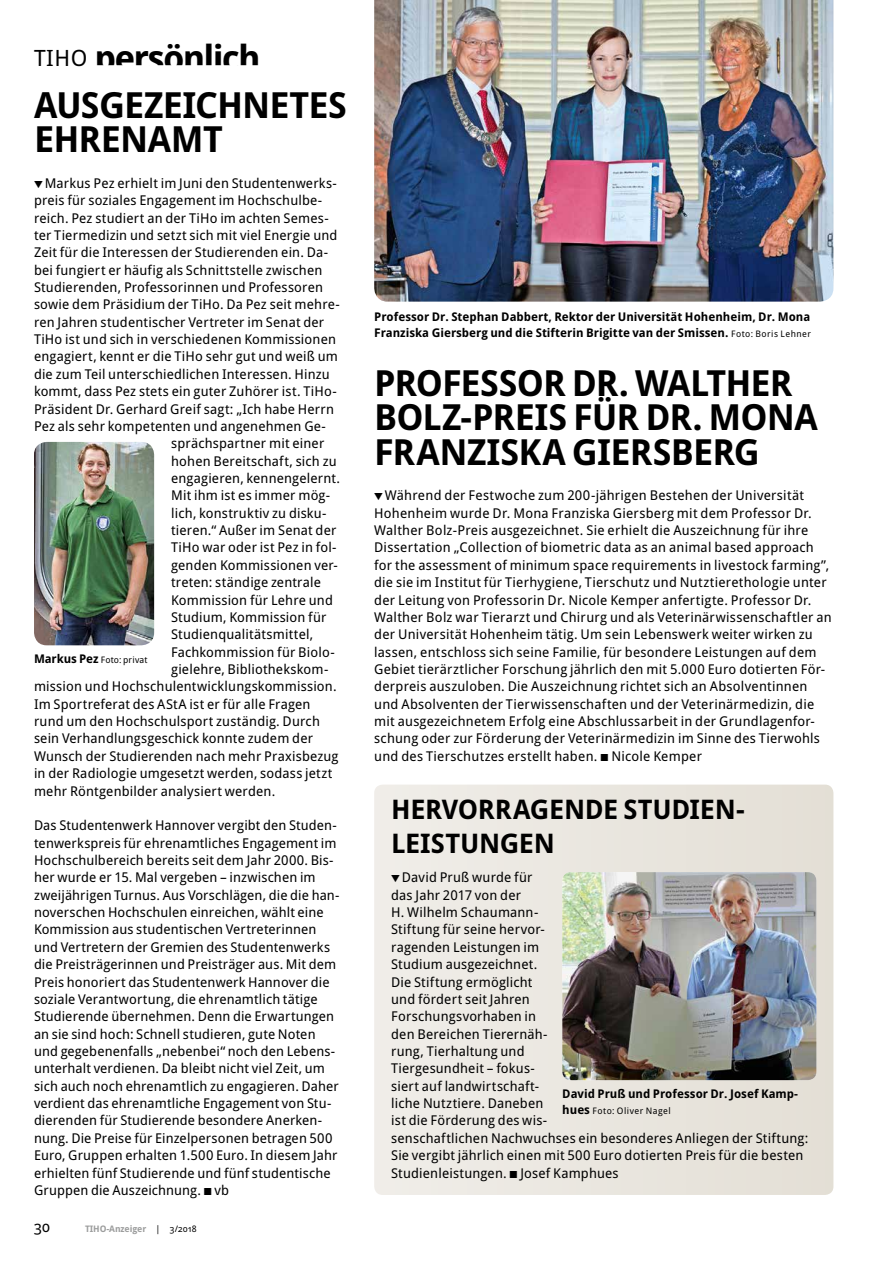
<style>
.page{position:relative;width:893px;height:1263px;background:#fff}
.page>*{position:absolute;margin:0;border:0;box-sizing:border-box;transform-origin:0 0}
.t1{font:700 36px/34.5px "Droid Sans Pro";letter-spacing:-.025em;color:#000}
.t2{font:700 36px "Droid Sans Pro";letter-spacing:-.05em;color:#000}
.t3{font:700 27px/34.5px "Droid Sans Pro";letter-spacing:-.015em;color:#000}
.t4{font:15px "Droid Sans Pro";color:#000}
.t5{font:13.5px/17.4px "Droid Sans Pro";letter-spacing:.01em;color:#000}
.t6{font:700 12px/16.5px "Droid Sans Pro";color:#000}
.t7{font:9px "Droid Sans Pro";letter-spacing:.05em;color:#000}
.t8{font:9px "Droid Sans Pro";letter-spacing:.02em;color:#000}
.t9{font:700 9px "Droid Sans Pro";letter-spacing:-.01em;color:#9c9d9d}
.s1{font-weight:400;font-size:22.5px}
.s2{font-weight:400;color:#000}
.s3{font-weight:700;font-size:12px}
.s4{font-weight:400;font-size:9px}
</style>
<div class="page">
<svg style="left:374px;top:784px;width:459px;height:411px;background:#eae7e0"></svg>
<img style="left:562px;top:872px;width:254px;height:208px">
<img style="left:374px;top:0;width:459px;height:302px">
<img style="left:34px;top:442px;width:120px;height:203px">
<svg style="left:391px;top:875px;width:9px;height:7px"></svg>
<svg style="left:510px;top:1170px;width:7px;height:7px"></svg>
<p class="t2" style="left:34px;top:33px;width:228px"><span class="s1">TIHO</span> persönlich</p>
<p class="t1" style="left:34px;top:87px;width:314px">AUSGEZEICHNETES<br>EHRENAMT</p>
<p class="t5" style="left:45px;top:174px;width:294px">Markus Pez erhielt im Juni den Studentenwerks-</p>
<p class="t5" style="left:34px;top:191px;width:290px">preis für soziales Engagement im Hochschulbe-</p>
<p class="t5" style="left:34px;top:209px;width:296px">reich. Pez studiert an der TiHo im achten Semes-</p>
<p class="t5" style="left:34px;top:226px;width:305px">ter Tiermedizin und setzt sich mit viel Energie und</p>
<p class="t5" style="left:34px;top:243px;width:296px">Zeit für die Interessen der Studierenden ein. Da-</p>
<p class="t5" style="left:34px;top:261px;width:290px">bei fungiert er häufig als Schnittstelle zwischen</p>
<p class="t5" style="left:34px;top:278px;width:291px">Studierenden, Professorinnen und Professoren</p>
<p class="t5" style="left:34px;top:295px;width:307px">sowie dem Präsidium der TiHo. Da Pez seit mehre-</p>
<p class="t5" style="left:34px;top:313px;width:292px">ren Jahren studentischer Vertreter im Senat der</p>
<p class="t5" style="left:34px;top:330px;width:304px">TiHo ist und sich in verschiedenen Kommissionen</p>
<p class="t5" style="left:34px;top:347px;width:305px">engagiert, kennt er die TiHo sehr gut und weiß um</p>
<p class="t5" style="left:34px;top:365px;width:297px">die zum Teil unterschiedlichen Interessen. Hinzu</p>
<p class="t5" style="left:34px;top:382px;width:304px">kommt, dass Pez stets ein guter Zuhörer ist. TiHo-</p>
<p class="t5" style="left:34px;top:400px;width:302px">Präsident Dr. Gerhard Greif sagt: „Ich habe Herrn</p>
<p class="t5" style="left:34px;top:417px;width:293px">Pez als sehr kompetenten und angenehmen Ge-</p>
<p class="t5" style="left:171px;top:434px;width:155px">sprächspartner mit einer</p>
<p class="t5" style="left:171px;top:452px;width:167px">hohen Bereitschaft, sich zu</p>
<p class="t5" style="left:171px;top:469px;width:171px">engagieren, kennengelernt.</p>
<p class="t5" style="left:171px;top:486px;width:160px">Mit ihm ist es immer mög-</p>
<p class="t5" style="left:171px;top:504px;width:157px">lich, konstruktiv zu disku-</p>
<p class="t5" style="left:171px;top:521px;width:167px">tieren.“ Außer im Senat der</p>
<p class="t5" style="left:171px;top:538px;width:167px">TiHo war oder ist Pez in fol-</p>
<p class="t5" style="left:171px;top:556px;width:168px">genden Kommissionen ver-</p>
<p class="t5" style="left:171px;top:573px;width:151px">treten: ständige zentrale</p>
<p class="t5" style="left:171px;top:590px;width:163px">Kommission für Lehre und</p>
<p class="t5" style="left:171px;top:608px;width:157px">Studium, Kommission für</p>
<p class="t5" style="left:171px;top:625px;width:144px">Studienqualitätsmittel,</p>
<p class="t5" style="left:171px;top:643px;width:165px">Fachkommission für Biolo-</p>
<p class="t5" style="left:171px;top:660px;width:159px">gielehre, Bibliothekskom-</p>
<p class="t5" style="left:34px;top:677px;width:304px">mission und Hochschulentwicklungskommission.</p>
<p class="t5" style="left:34px;top:695px;width:278px">Im Sportreferat des AStA ist er für alle Fragen</p>
<p class="t5" style="left:34px;top:712px;width:287px">rund um den Hochschulsport zuständig. Durch</p>
<p class="t5" style="left:34px;top:729px;width:281px">sein Verhandlungsgeschick konnte zudem der</p>
<p class="t5" style="left:34px;top:747px;width:306px">Wunsch der Studierenden nach mehr Praxisbezug</p>
<p class="t5" style="left:34px;top:764px;width:300px">in der Radiologie umgesetzt werden, sodass jetzt</p>
<p class="t5" style="left:34px;top:781px;width:243px">mehr Röntgenbilder analysiert werden.</p>
<p class="t5" style="left:34px;top:816px;width:307px">Das Studentenwerk Hannover vergibt den Studen&shy;tenwerkspreis für ehrenamtliches Engagement im Hochschulbereich bereits seit dem Jahr 2000. Bis&shy;her wurde er 15. Mal vergeben – inzwischen im zweijährigen Turnus. Aus Vorschlägen, die die han&shy;noverschen Hochschulen einreichen, wählt eine Kommission aus studentischen Vertreterinnen und Vertretern der Gremien des Studentenwerks die Preisträgerinnen und Preisträger aus. Mit dem Preis honoriert das Studentenwerk Hannover die soziale Verantwortung, die ehrenamtlich tätige Studierende übernehmen. Denn die Erwartungen an sie sind hoch: Schnell studieren, gute Noten und gegebenenfalls „nebenbei“ noch den Lebens&shy;unterhalt verdienen. Da bleibt nicht viel Zeit, um sich auch noch ehrenamtlich zu engagieren. Daher verdient das ehrenamtliche Engagement von Stu&shy;dierenden für Studierende besondere Anerken&shy;nung. Die Preise für Einzelpersonen betragen 500<br>Euro, Gruppen erhalten 1.500 Euro. In diesem Jahr erhielten fünf Studierende und fünf studentische Gruppen die Auszeichnung. vb</p>
<p class="t4" style="left:34px;top:1216px;width:18px">30</p>
<p class="t9" style="left:85px;top:1222px;width:113px">TIHO-Anzeiger <span class="s2">| 3/2018</span></p>
<p class="t8" style="left:34px;top:654px;width:115px"><span class="s3">Markus Pez</span> Foto: privat</p>
<p class="t6" style="left:374px;top:308px;width:438px">Professor Dr. Stephan Dabbert, Rektor der Universität Hohenheim, Dr. Mona<br>Franziska Giersberg und die Stifterin Brigitte van der Smissen. <span class="s4">Foto: Boris Lehner</span></p>
<p class="t1" style="left:374px;top:364px;width:445px">PROFESSOR DR. WALTHER<br>BOLZ-PREIS FÜR DR. MONA<br>FRANZISKA GIERSBERG</p>
<p class="t5" style="left:374px;top:486px;width:459px;text-indent:11px">Während der Festwoche zum 200-jährigen Bestehen der Universität Hohenheim wurde Dr. Mona Franziska Giersberg mit dem Professor Dr.<br>Walther Bolz-Preis ausgezeichnet. Sie erhielt die Auszeichnung für ihre Dissertation „Collection of biometric data as an animal based approach for the assessment of minimum space requirements in livestock farming”, die sie im Institut für Tierhygiene, Tierschutz und Nutztierethologie unter der Leitung von Professorin Dr. Nicole Kemper anfertigte. Professor Dr.<br>Walther Bolz war Tierarzt und Chirurg und als Veterinärwissenschaftler an der Universität Hohenheim tätig. Um sein Lebenswerk weiter wirken zu lassen, entschloss sich seine Familie, für besondere Leistungen auf dem Gebiet tierärztlicher Forschung jährlich den mit 5.000 Euro dotierten För&shy;derpreis auszuloben. Die Auszeichnung richtet sich an Absolventinnen und Absolventen der Tierwissenschaften und der Veterinärmedizin, die mit ausgezeichnetem Erfolg eine Abschlussarbeit in der Grundlagenfor&shy;schung oder zur Förderung der Veterinärmedizin im Sinne des Tierwohls und des Tierschutzes erstellt haben. Nicole Kemper</p>
<p class="t3" style="left:391px;top:791px;width:355px">HERVORRAGENDE STUDIEN-<br>LEISTUNGEN</p>
<p class="t5" style="left:391px;top:868px;width:419px;text-indent:11px">David Pruß wurde für<br>das Jahr 2017 von der<br>H. Wilhelm Schaumann-<br>Stiftung für seine hervor-<br>ragenden Leistungen im<br>Studium ausgezeichnet.<br>Die Stiftung ermöglicht<br>und fördert seit Jahren<br>Forschungsvorhaben in<br>den Bereichen Tierernäh-<br>rung, Tierhaltung und<br>Tiergesundheit – fokus-<br>siert auf landwirtschaft-<br>liche Nutztiere. Daneben<br>ist die Förderung des wis-<br>senschaftlichen Nachwuchses ein besonderes Anliegen der Stiftung:<br>Sie vergibt jährlich einen mit 500 Euro dotierten Preis für die besten<br>Studienleistungen. Josef Kamphues</p>
<p class="t6" style="left:562px;top:1085px;width:237px">David Pruß und Professor Dr. Josef Kamp-</p>
<p class="t7" style="left:562px;top:1105px;width:110px"><span class="s3">hues</span> Foto: Oliver Nagel</p>
</div>
